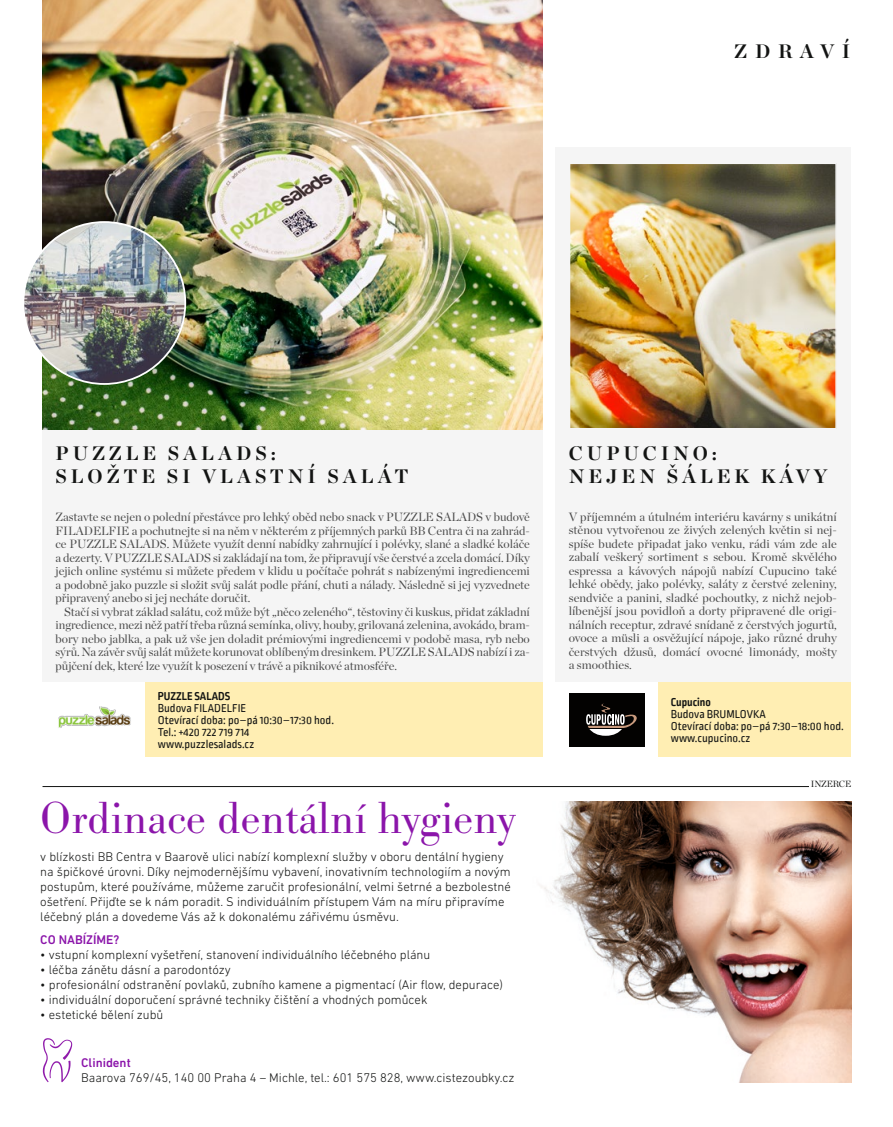
<style>
.page{position:relative;width:893px;height:1127px;background:#fff}
.page>*{position:absolute;margin:0;border:0;box-sizing:border-box;transform-origin:0 0}
.t1{font:300 46.65px "Bodoni Antiqua TOT";color:#8b15aa}
.t2{font:700 19.5px "Chronicle Display";letter-spacing:.2em;color:#131413}
.t3{font:300 12.75px/15px "DIN Next LT Pro";color:#131413}
.t4{font:500 12.75px "DIN Next LT Pro";color:#8b15aa}
.t5{font:12px/13.5px "Chronicle Display";color:#4a4a4a;text-align:justify}
.t6{font:12px "Ropa Soft PTT";color:#131413}
.t7{font:700 12px "Ropa Soft PTT";color:#131413}
.t8{font:9px "Chronicle Display";letter-spacing:-.025em;color:#131413}
.s1{font-weight:500;color:#8b15aa}
</style>
<div class="page">
<div style="left:555px;top:147px;width:295px;height:535px;background:#f5f5f5"></div>
<div style="left:658px;top:682px;width:192px;height:75px;background:#ffeeb3"></div>
<div style="left:569px;top:693px;width:75px;height:53px;background:#030201"></div>
<svg style="left:586px;top:703px;width:51px;height:33px"></svg>
<div style="left:43px;top:429px;width:500px;height:253px;background:#f5f5f5"></div>
<div style="left:145px;top:682px;width:398px;height:75px;background:#ffeeb3"></div>
<img style="left:58px;top:706px;width:73px;height:22px">
<img style="left:43px;top:0;width:500px;height:429px">
<img style="left:572px;top:165px;width:262px;height:261px">
<div style="left:569px;top:162px;width:268px;height:267px;border:2px solid #f5f5f5"></div>
<img style="left:541px;top:801px;width:311px;height:281px">
<svg style="left:43px;top:1038px;width:29px;height:44px"></svg>
<img style="left:23px;top:222px;width:162px;height:162px;border-radius:81px">
<hr style="left:43px;top:786px;width:766px;height:1px;background:#131413">
<p class="t2" style="left:734px;top:36px;width:118px">ZDRAVÍ</p>
<p class="t2" style="left:56px;top:437px;width:222px">PUZZLE SALADS:</p>
<p class="t2" style="left:56px;top:460px;width:355px">SLOŽTE SI VLASTNÍ SALÁT</p>
<p class="t5" style="left:56px;top:509px;width:476px">Zastavte se nejen o polední přestávce pro lehký oběd nebo snack v PUZZLE SALADS v budově FILADELFIE a pochutnejte si na něm v některém z příjemných parků BB Centra či na zahrád&shy;ce PUZZLE SALADS. Můžete využít denní nabídky zahrnující i polévky, slané a sladké koláče a dezerty. V PUZZLE SALADS si zakládají na tom, že připravují vše čerstvé a zcela domácí. Díky jejich online systému si můžete předem v klidu u počítače pohrát s nabízenými ingrediencemi a podobně jako puzzle si složit svůj salát podle přání, chuti a nálady. Následně si jej vyzvednete připravený anebo si jej necháte doručit.</p>
<p class="t5" style="left:56px;top:604px;width:476px;text-indent:9px">Stačí si vybrat základ salátu, což může být „něco zeleného“, těstoviny či kuskus, přidat základní ingredience, mezi něž patří třeba různá semínka, olivy, houby, grilovaná zelenina, avokádo, bram&shy;bory nebo jablka, a pak už vše jen doladit prémiovými ingrediencemi v podobě masa, ryb nebo sýrů. Na závěr svůj salát můžete korunovat oblíbeným dresinkem. PUZZLE SALADS nabízí i za&shy;půjčení dek, které lze využít k posezení v trávě a piknikové atmosféře.</p>
<p class="t7" style="left:158px;top:690px;width:74px">PUZZLE SALADS</p>
<p class="t6" style="left:158px;top:702px;width:90px">Budova FILADELFIE</p>
<p class="t6" style="left:158px;top:714px;width:178px">Otevírací doba: po–pá 10:30–17:30 hod.</p>
<p class="t6" style="left:158px;top:726px;width:93px">Tel.: +420 722 719 714</p>
<p class="t6" style="left:158px;top:738px;width:98px">www.puzzlesalads.cz</p>
<p class="t1" style="left:40px;top:793px;width:477px">Ordinace dentální hygieny</p>
<p class="t3" style="left:40px;top:848px;width:472px">v blízkosti BB Centra v Baarově ulici nabízí komplexní služby v oboru dentální hygieny na špičkové úrovni. Díky nejmodernějšímu vybavení, inovativním technologiím a novým postupům, které používáme, můžeme zaručit profesionální, velmi šetrné a bezbolestné ošetření. Přijďte se k nám poradit. S individuálním přístupem Vám na míru připravíme léčebný plán a dovedeme Vás až k dokonalému zářivému úsměvu.</p>
<p class="t4" style="left:40px;top:932px;width:81px">CO NABÍZÍME?</p>
<p class="t3" style="left:40px;top:946px;width:392px">• vstupní komplexní vyšetření, stanovení individuálního léčebného plánu</p>
<p class="t3" style="left:40px;top:962px;width:192px">• léčba zánětu dásní a parodontózy</p>
<p class="t3" style="left:40px;top:977px;width:464px">• profesionální odstranění povlaků, zubního kamene a pigmentací (Air flow, depurace)</p>
<p class="t3" style="left:40px;top:992px;width:389px">• individuální doporučení správné techniky čištění a vhodných pomůcek</p>
<p class="t3" style="left:40px;top:1007px;width:125px">• estetické bělení zubů</p>
<p class="t3" style="left:81px;top:1055px;width:435px"><span class="s1">Clinident<br></span>Baarova 769/45, 140 00 Praha 4 – Michle, tel.: 601 575 828, www.cistezoubky.cz</p>
<p class="t2" style="left:569px;top:437px;width:150px">CUPUCINO:</p>
<p class="t2" style="left:569px;top:461px;width:260px">NEJEN ŠÁLEK KÁVY</p>
<p class="t5" style="left:569px;top:509px;width:270px">V příjemném a útulném interiéru kavárny s unikátní stěnou vytvořenou ze živých zelených květin si nej&shy;spíše budete připadat jako venku, rádi vám zde ale zabalí veškerý sortiment s sebou. Kromě skvělého espressa a kávových nápojů nabízí Cupucino také lehké obědy, jako polévky, saláty z čerstvé zeleniny, sendviče a panini, sladké pochoutky, z nichž nejob&shy;líbenější jsou povidloň a dorty připravené dle origi&shy;nálních receptur, zdravé snídaně z čerstvých jogurtů, ovoce a müsli a osvěžující nápoje, jako různé druhy čerstvých džusů, domácí ovocné limonády, mošty a smoothies.</p>
<p class="t7" style="left:671px;top:696px;width:42px">Cupucino</p>
<p class="t6" style="left:671px;top:708px;width:96px">Budova BRUMLOVKA</p>
<p class="t6" style="left:671px;top:720px;width:174px">Otevírací doba: po–pá 7:30–18:00 hod.</p>
<p class="t6" style="left:671px;top:732px;width:81px">www.cupucino.cz</p>
<p class="t8" style="left:811px;top:777px;width:42px">INZERCE</p>
</div>
